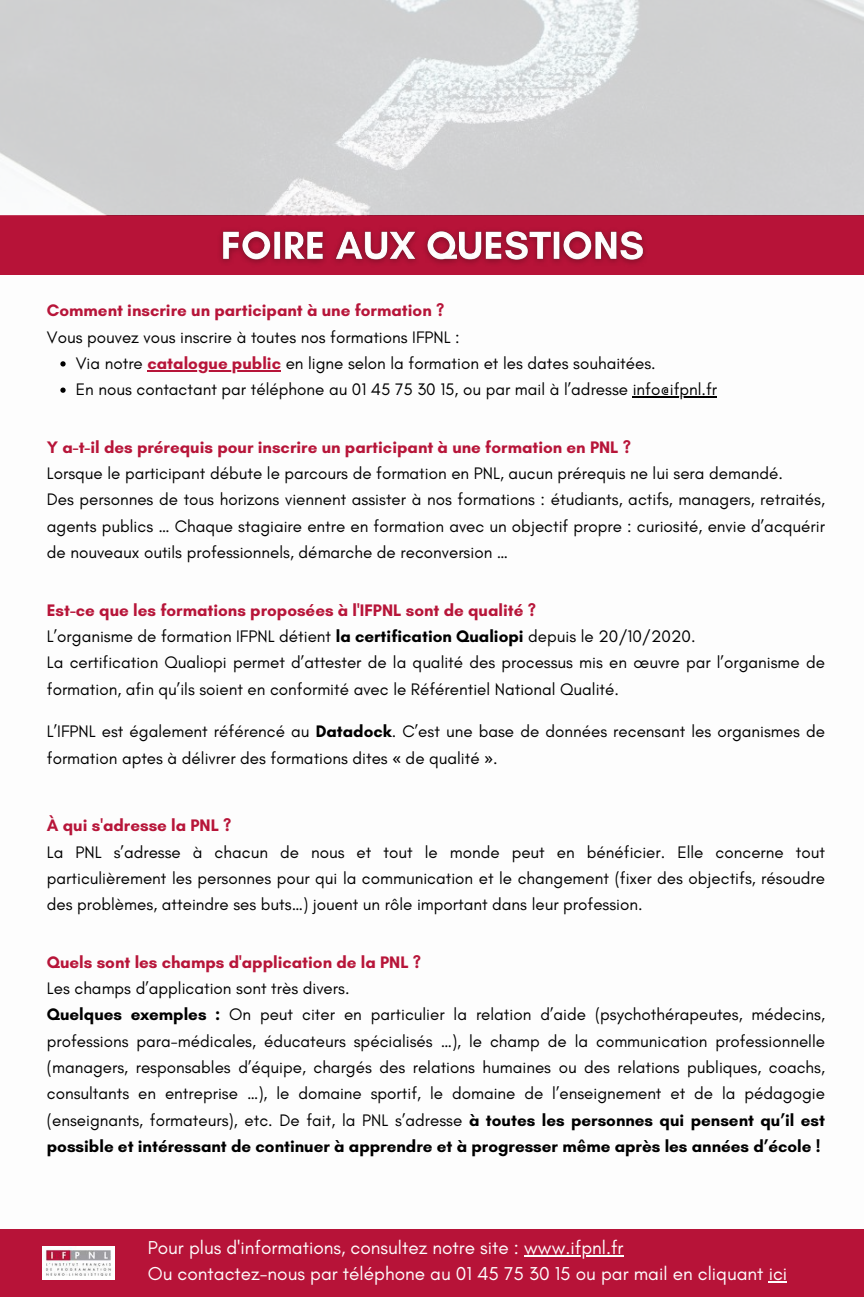
<style>
.page{position:relative;width:864px;height:1297px;background:#fff}
.page>*{position:absolute;margin:0;border:0;box-sizing:border-box;transform-origin:0 0}
.t1{font:19px/26.2px "Glacial Indifference";color:#fefefe}
.t2{font:17px/26.2px "Glacial Indifference";color:#000}
.t3{font:700 17px "Glacial Indifference";color:#b71539}
.s1{font-weight:700;color:#b71539}
.s2{font-weight:700}
.s3{font-family:"Noto Sans"}
</style>
<div class="page">
<div style="left:0;top:1229px;width:864px;height:67px;background:#b71338"></div>
<div style="left:0;top:215px;width:864px;height:60px;background:#b71338"></div>
<img style="left:43px;top:1246px;width:71px;height:33px">
<img style="left:0;top:0;width:864px;height:215px">
<img style="left:220px;top:230px;width:426px;height:34px">
<hr style="left:524px;top:1254px;width:99px;height:2px;background:#fefefe">
<svg style="left:769px;top:1281px;width:18px;height:1px"></svg>
<svg style="left:60px;top:361px;width:6px;height:5px"></svg>
<hr style="left:147px;top:370px;width:134px;height:1px;background:#b71539">
<svg style="left:60px;top:387px;width:6px;height:5px"></svg>
<hr style="left:633px;top:396px;width:84px;height:2px;background:#000">
<p class="t3" style="left:47px;top:300px;width:399px">Comment inscrire un participant à une formation ?</p>
<p class="t2" style="left:76px;top:323px;width:643px;text-indent:-29px">Vous pouvez vous inscrire à toutes nos formations IFPNL :<br>Via notre <span class="s1">catalogue public</span> en ligne selon la formation et les dates souhaitées.<br>En nous contactant par téléphone au 01 45 75 30 15, ou par mail à l’adresse info@ifpnl.fr</p>
<p class="t3" style="left:47px;top:436px;width:586px">Y a-t-il des prérequis pour inscrire un participant à une formation en PNL ?</p>
<p class="t2" style="left:47px;top:460px;width:780px">Lorsque le participant débute le parcours de formation en PNL, aucun prérequis ne lui sera demandé.<br>Des personnes de tous horizons viennent assister à nos formations : étudiants, actifs, managers, retraités, agents publics … Chaque stagiaire entre en formation avec un objectif propre : curiosité, envie d’acquérir de nouveaux outils professionnels, démarche de reconversion …</p>
<p class="t2" style="left:47px;top:596px;width:780px"><span class="s1">Est-ce que les formations proposées à l'IFPNL sont de qualité ?<br></span>L’organisme de formation IFPNL détient <span class="s2">la certification Qualiopi</span> depuis le 20/10/2020.<br>La certification Qualiopi permet d’attester de la qualité des processus mis en œuvre par l’organisme de formation, afin qu’ils soient en conformité avec le Référentiel National Qualité.</p>
<p class="t2" style="left:47px;top:718px;width:780px">L’IFPNL est également référencé au <span class="s2">Datadock</span>. C’est une base de données recensant les organismes de formation aptes à délivrer des formations dites <span class="s3">«</span> de qualité <span class="s3">»</span>.</p>
<p class="t3" style="left:47px;top:815px;width:186px">À qui s'adresse la PNL ?</p>
<p class="t2" style="left:47px;top:838px;width:780px;text-align:justify">La PNL s’adresse à chacun de nous et tout le monde peut en bénéficier. Elle concerne tout particulièrement les personnes pour qui la communication et le changement (fixer des objectifs, résoudre des problèmes, atteindre ses buts…) jouent un rôle important dans leur profession.</p>
<p class="t3" style="left:47px;top:951px;width:376px">Quels sont les champs d'application de la PNL ?</p>
<p class="t2" style="left:47px;top:974px;width:780px">Les champs d’application sont très divers.<br><span class="s2">Quelques exemples :</span> On peut citer en particulier la relation d’aide (psychothérapeutes, médecins, professions para-médicales, éducateurs spécialisés …), le champ de la communication professionnelle (managers, responsables d’équipe, chargés des relations humaines ou des relations publiques, coachs, consultants en entreprise …), le domaine sportif, le domaine de l’enseignement et de la pédagogie (enseignants, formateurs), etc. De fait, la PNL s’adresse <span class="s2">à toutes les personnes qui pensent qu’il est possible et intéressant de continuer à apprendre et à progresser même après les années d’école !</span></p>
<p class="t1" style="left:148px;top:1233px;width:641px">Pour plus d'informations, consultez notre site : www.ifpnl.fr<br>Ou contactez-nous par téléphone au 01 45 75 30 15 ou par mail en cliquant ici</p>
</div>
